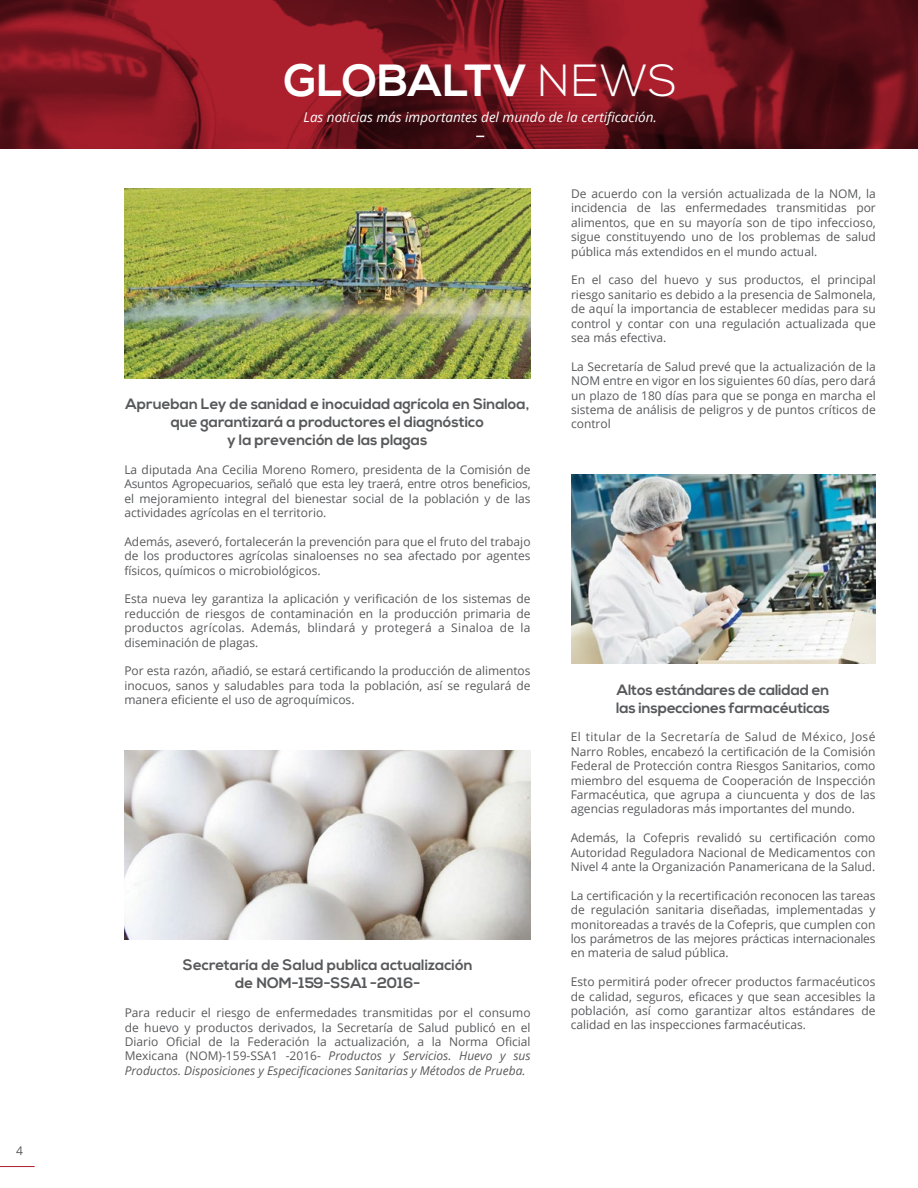
<style>
.page{position:relative;width:918px;height:1188px;background:#fff}
.page>*{position:absolute;margin:0;border:0;box-sizing:border-box;transform-origin:0 0}
.t1{font:700 45px "Nexa";color:#fff}
.t2{font:700 15px/18px "Nexa";color:#58595b;text-align:center}
.t3{font:italic 13.5px "Open Sans";color:#fff}
.t4{font:12px/14.4px "Open Sans";color:#58595b;text-align:justify}
.s1{font-weight:300}
.s2{font-style:italic}
</style>
<div class="page">
<hr style="left:0;top:1166px;width:35px;height:1px;background:#ac1e2d">
<svg style="left:0;top:0;width:918px;height:149px;background:#7a1520"></svg>
<img style="left:124px;top:750px;width:407px;height:190px">
<img style="left:124px;top:189px;width:407px;height:189px">
<img style="left:571px;top:474px;width:305px;height:190px">
<p class="t4" style="left:16px;top:1145px;width:8px">4</p>
<h1 class="t1" style="left:284px;top:55px;width:394px">GLOBALTV <span class="s1">NEWS</span></h1>
<p class="t3" style="left:304px;top:107px;width:355px">Las noticias más importantes del mundo de la certificación.</p>
<p class="t2" style="left:126px;top:396px;width:405px">Aprueban Ley de sanidad e inocuidad agrícola en Sinaloa, que garantizará a productores el diagnóstico<br>y la prevención de las plagas</p>
<p class="t4" style="left:124px;top:464px;width:408px">La diputada Ana Cecilia Moreno Romero, presidenta de la Comisión de Asuntos Agropecuarios, señaló que esta ley traerá, entre otros beneficios, el mejoramiento integral del bienestar social de la población y de las actividades agrícolas en el territorio.</p>
<p class="t4" style="left:124px;top:536px;width:408px">Además, aseveró, fortalecerán la prevención para que el fruto del trabajo de los productores agrícolas sinaloenses no sea afectado por agentes físicos, químicos o microbiológicos.</p>
<p class="t4" style="left:124px;top:592px;width:408px">Esta nueva ley garantiza la aplicación y verificación de los sistemas de reducción de riesgos de contaminación en la producción primaria de productos agrícolas. Además, blindará y protegerá a Sinaloa de la diseminación de plagas.</p>
<p class="t4" style="left:124px;top:664px;width:408px">Por esta razón, añadió, se estará certificando la producción de alimentos inocuos, sanos y saludables para toda la población, así se regulará de manera eficiente el uso de agroquímicos.</p>
<p class="t2" style="left:183px;top:957px;width:291px">Secretaría de Salud publica actualización de NOM-159-SSA1 -2016-</p>
<p class="t4" style="left:125px;top:1007px;width:407px">Para reducir el riesgo de enfermedades transmitidas por el consumo de huevo y productos derivados, la Secretaría de Salud publicó en el Diario Oficial de la Federación la actualización, a la Norma Oficial Mexicana (NOM)-159-SSA1 -2016- <span class="s2">Productos y Servicios. Huevo y sus Productos. Disposiciones y Especificaciones Sanitarias y Métodos de Prueba.</span></p>
<p class="t4" style="left:571px;top:188px;width:306px">De acuerdo con la versión actualizada de la NOM, la incidencia de las enfermedades transmitidas por alimentos, que en su mayoría son de tipo infeccioso, sigue constituyendo uno de los problemas de salud pública más extendidos en el mundo actual.</p>
<p class="t4" style="left:571px;top:273px;width:306px">En el caso del huevo y sus productos, el principal riesgo sanitario es debido a la presencia de Salmonela, de aquí la importancia de establecer medidas para su control y contar con una regulación actualizada que sea más efectiva.</p>
<p class="t4" style="left:571px;top:360px;width:306px">La Secretaría de Salud prevé que la actualización de la NOM entre en vigor en los siguientes 60 días, pero dará un plazo de 180 días para que se ponga en marcha el sistema de análisis de peligros y de puntos críticos de control</p>
<p class="t2" style="left:616px;top:681px;width:215px;text-align:left">Altos estándares de calidad en las inspecciones farmacéuticas</p>
<p class="t4" style="left:571px;top:731px;width:306px">El titular de la Secretaría de Salud de México, José Narro Robles, encabezó la certificación de la Comisión Federal de Protección contra Riesgos Sanitarios, como miembro del esquema de Cooperación de Inspección Farmacéutica, que agrupa a ciuncuenta y dos de las agencias reguladoras más importantes del mundo.</p>
<p class="t4" style="left:571px;top:830px;width:306px">Además, la Cofepris revalidó su certificación como Autoridad Reguladora Nacional de Medicamentos con Nivel 4 ante la Organización Panamericana de la Salud.</p>
<p class="t4" style="left:571px;top:888px;width:306px">La certificación y la recertificación reconocen las tareas de regulación sanitaria diseñadas, implementadas y monitoreadas a través de la Cofepris, que cumplen con los parámetros de las mejores prácticas internacionales en materia de salud pública.</p>
<p class="t4" style="left:571px;top:976px;width:306px">Esto permitirá poder ofrecer productos farmacéuticos de calidad, seguros, eficaces y que sean accesibles la población, así como garantizar altos estándares de calidad en las inspecciones farmacéuticas.</p>
</div>
